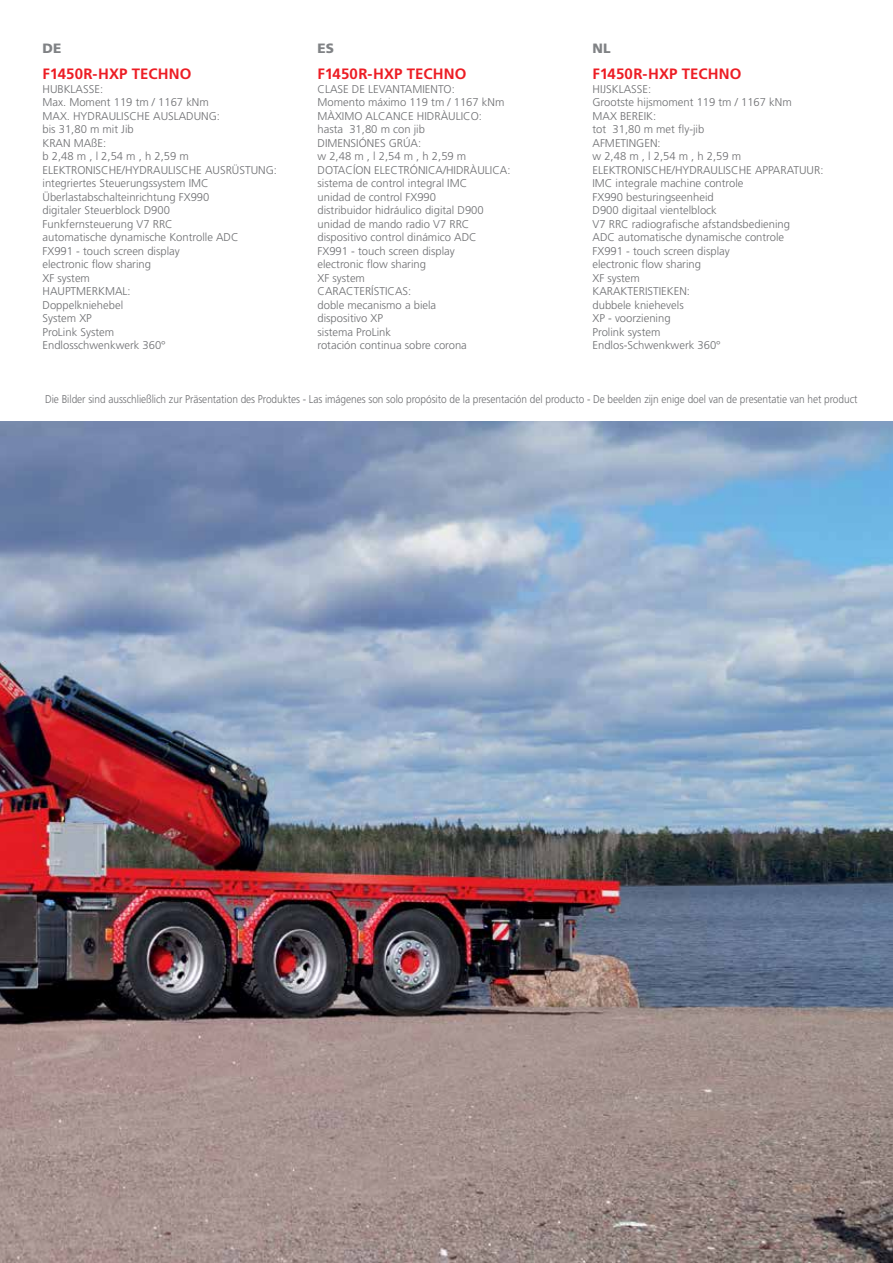
<style>
.page{position:relative;width:893px;height:1263px;background:#fff}
.page>*{position:absolute;margin:0;border:0;box-sizing:border-box;transform-origin:0 0}
.t1{font:700 15px "Frutiger";letter-spacing:.01em;color:#ed1d24}
.t2{font:900 13.5px "Frutiger";color:#808285}
.t3{font:300 11.25px/13.5px "Frutiger";color:#6d6e71}
.t4{font:300 11.25px "Frutiger";color:#6d6e71;scale:.9 1}
</style>
<div class="page">
<img style="left:0;top:421px;width:893px;height:842px">
<p class="t2" style="left:43px;top:40px;width:20px">DE</p>
<h1 class="t1" style="left:43px;top:65px;width:151px">F1450R-HXP TECHNO</h1>
<p class="t3" style="left:43px;top:82px;width:236px">HUBKLASSE:<br>Max. Moment 119 tm / 1167 kNm<br>MAX. HYDRAULISCHE AUSLADUNG:<br>bis 31,80 m mit Jib<br>KRAN MAßE:<br>b 2,48 m , l 2,54 m , h 2,59 m<br>ELEKTRONISCHE/HYDRAULISCHE AUSRÜSTUNG: integriertes Steuerungssystem IMC<br>Überlastabschalteinrichtung FX990<br>digitaler Steuerblock D900<br>Funkfernsteuerung V7 RRC<br>automatische dynamische Kontrolle ADC<br>FX991 - touch screen display<br>electronic flow sharing<br>XF system<br>HAUPTMERKMAL:<br>Doppelkniehebel<br>System XP<br>ProLink System<br>Endlosschwenkwerk 360°</p>
<p class="t2" style="left:317px;top:40px;width:18px">ES</p>
<h1 class="t1" style="left:317px;top:65px;width:151px">F1450R-HXP TECHNO</h1>
<p class="t3" style="left:317px;top:82px;width:195px">CLASE DE LEVANTAMIENTO:<br>Momento máximo 119 tm / 1167 kNm<br>MÀXIMO ALCANCE HIDRÀULICO:<br>hasta 31,80 m con jib<br>DIMENSIÓNES GRÚA:<br>w 2,48 m , l 2,54 m , h 2,59 m<br>DOTACÍON ELECTRÓNICA/HIDRÀULICA: sistema de control integral IMC<br>unidad de control FX990<br>distribuidor hidráulico digital D900 unidad de mando radio V7 RRC dispositivo control dinámico ADC<br>FX991 - touch screen display<br>electronic flow sharing<br>XF system<br>CARACTERÍSTICAS:<br>doble mecanismo a biela<br>dispositivo XP<br>sistema ProLink<br>rotación continua sobre corona</p>
<p class="t2" style="left:592px;top:40px;width:20px">NL</p>
<h1 class="t1" style="left:592px;top:65px;width:151px">F1450R-HXP TECHNO</h1>
<p class="t3" style="left:592px;top:82px;width:232px">HIJSKLASSE:<br>Grootste hijsmoment 119 tm / 1167 kNm<br>MAX BEREIK:<br>tot 31,80 m met fly-jib<br>AFMETINGEN:<br>w 2,48 m , l 2,54 m , h 2,59 m<br>ELEKTRONISCHE/HYDRAULISCHE APPARATUUR:<br>IMC integrale machine controle<br>FX990 besturingseenheid<br>D900 digitaal vientelblock<br>V7 RRC radiografische afstandsbediening<br>ADC automatische dynamische controle<br>FX991 - touch screen display<br>electronic flow sharing<br>XF system<br>KARAKTERISTIEKEN:<br>dubbele kniehevels<br>XP - voorziening<br>Prolink system<br>Endlos-Schwenkwerk 360°</p>
<p class="t4" style="left:45px;top:393px;width:904px">Die Bilder sind ausschließlich zur Präsentation des Produktes - Las imágenes son solo propósito de la presentación del producto - De beelden zijn enige doel van de presentatie van het product</p>
</div>
